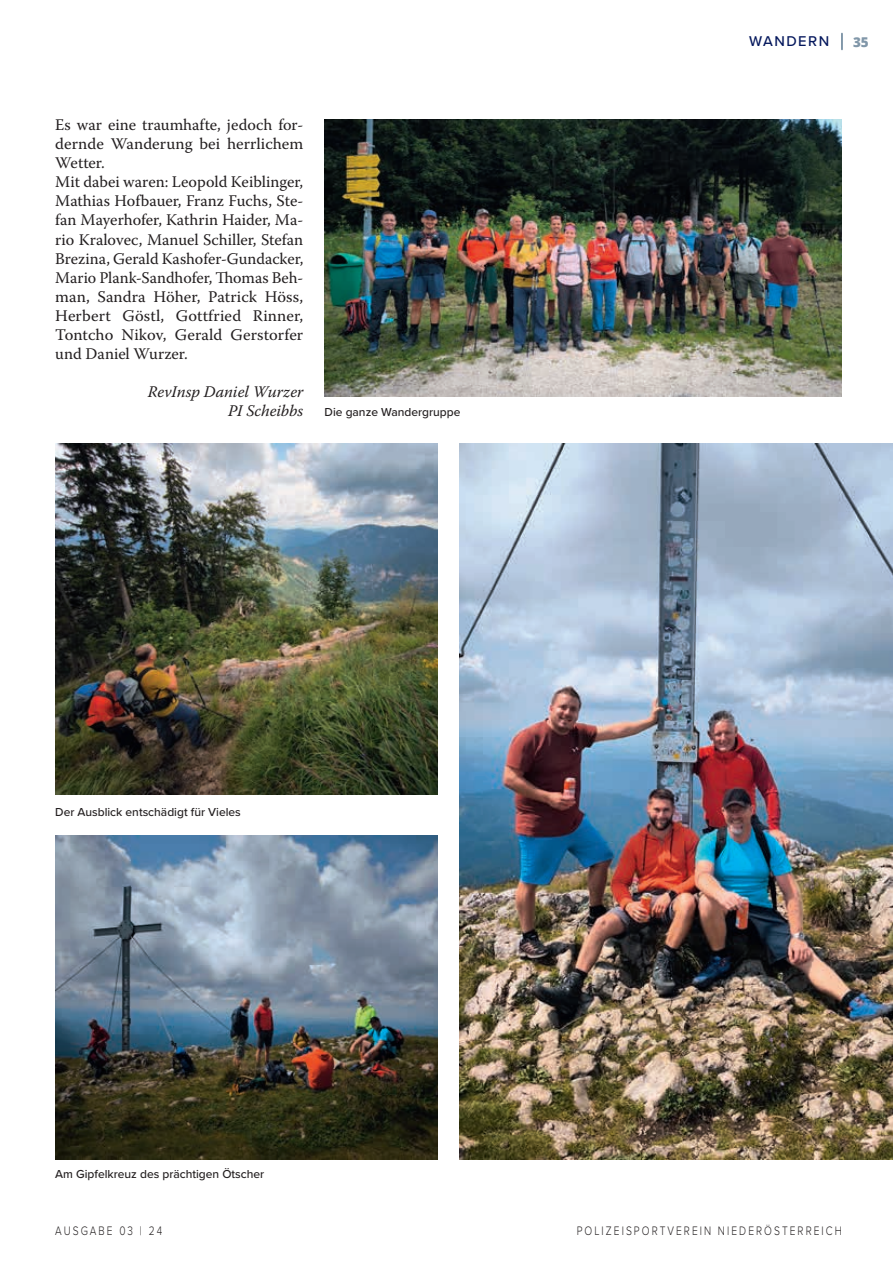
<style>
.page{position:relative;width:893px;height:1263px;background:#fff}
.page>*{position:absolute;margin:0;border:0;box-sizing:border-box;transform-origin:0 0}
.t1{font:16.2px/19px "Warnock Pro";color:#231f20}
.t2{font:italic 16.2px/19px "Warnock Pro";color:#231f20;text-align:right}
.t3{font:500 14.7px "Proxima Nova";letter-spacing:.1em;color:#04175c}
.t4{font:800 13.5px "Open Sans";color:#8197a9}
.t5{font:300 12.75px "Proxima Nova";letter-spacing:.2em;color:#231f20;scale:.8 1}
.t6{font:500 12px "Proxima Nova";color:#231f20}
</style>
<div class="page">
<img style="left:325px;top:119px;width:517px;height:278px">
<img style="left:55px;top:443px;width:383px;height:352px">
<img style="left:55px;top:835px;width:383px;height:324px">
<img style="left:459px;top:443px;width:434px;height:716px">
<svg style="left:841px;top:34px;width:2px;height:15px"></svg>
<p class="t1" style="left:55px;top:115px;width:250px">Es war eine traumhafte, jedoch for&shy;dernde Wanderung bei herrlichem<br>Wetter.<br>Mit dabei waren: Leopold Keiblinger,<br>Mathias Hofbauer, Franz Fuchs, Ste&shy;fan Mayerhofer, Kathrin Haider, Ma&shy;rio Kralovec, Manuel Schiller, Stefan<br>Brezina, Gerald Kashofer-Gundacker,<br>Mario Plank-Sandhofer, Thomas Beh&shy;man, Sandra Höher, Patrick Höss,<br>Herbert Göstl, Gottfried Rinner,<br>Tontcho Nikov, Gerald Gerstorfer und Daniel Wurzer.</p>
<p class="t2" style="left:148px;top:382px;width:157px">RevInsp Daniel Wurzer<br>PI Scheibbs</p>
<p class="t6" style="left:325px;top:403px;width:137px">Die ganze Wandergruppe</p>
<p class="t3" style="left:749px;top:30px;width:81px">WANDERN</p>
<p class="t4" style="left:853px;top:31px;width:17px">35</p>
<p class="t6" style="left:55px;top:803px;width:187px">Der Ausblick entschädigt für Vieles</p>
<p class="t6" style="left:55px;top:1165px;width:211px">Am Gipfelkreuz des prächtigen Ötscher</p>
<p class="t5" style="left:55px;top:1221px;width:135px">AUSGABE 03 | 24</p>
<p class="t5" style="left:577px;top:1221px;width:333px">POLIZEISPORTVEREIN NIEDERÖSTERREICH</p>
</div>
